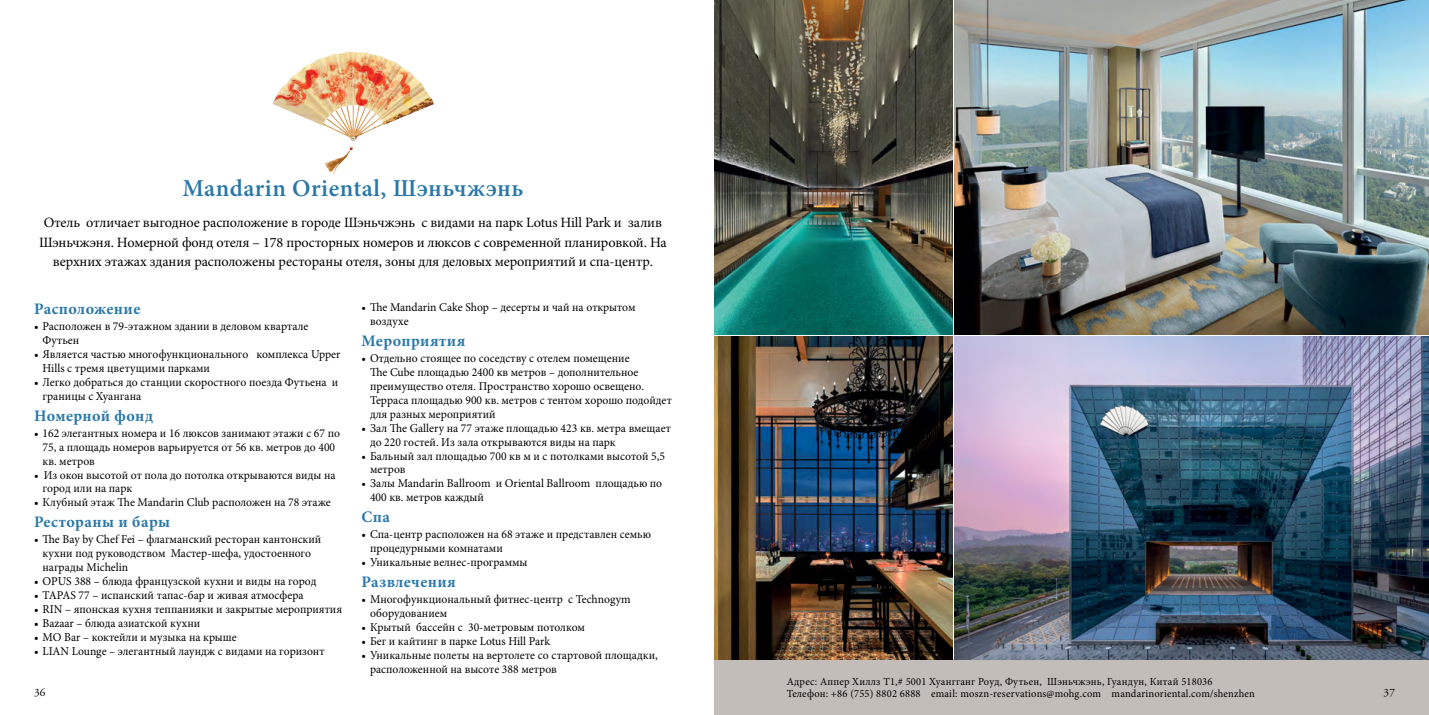
<style>
.page{position:relative;width:1429px;height:715px;background:#fff}
.page>*{position:absolute;margin:0;border:0;box-sizing:border-box;transform-origin:0 0}
.t1{font:600 24.3px "Minion Pro";letter-spacing:.02em;color:#2a78a8}
.t2{font:700 16.05px "Minion Pro";letter-spacing:.025em;color:#2a78a8}
.t3{font:14.25px/19.5px "Minion Pro";letter-spacing:-.01em;color:#000;text-align:center}
.t4{font:12px/14px "Minion Pro";color:#000}
.t5{font:11.25px "Adobe Garamond Pro";color:#000}
.t6{font:10.8px/12.8px "Minion Pro";letter-spacing:.02em;color:#000}
</style>
<div class="page">
<div style="left:714px;top:659px;width:715px;height:55px;background:#c3bdb9"></div>
<img style="left:272px;top:52px;width:84px;height:114px">
<img style="left:955px;top:336px;width:474px;height:323px">
<img style="left:955px;top:0;width:474px;height:334px">
<img style="left:714px;top:336px;width:238px;height:323px">
<img style="left:714px;top:0;width:238px;height:334px">
<h1 class="t1" style="left:182px;top:171px;width:342px">Mandarin Oriental, Шэньчжэнь</h1>
<p class="t3" style="left:39px;top:213px;width:629px">Отель отличает выгодное расположение в городе Шэньчжэнь с видами на парк Lotus Hill Park и залив<br>Шэньчжэня. Номерной фонд отеля – 178 просторных номеров и люксов с современной планировкой. На верхних этажах здания расположены рестораны отеля, зоны для деловых мероприятий и спа-центр.</p>
<h2 class="t2" style="left:34px;top:297px;width:108px">Расположение</h2>
<p class="t4" style="left:43px;top:319px;width:267px;text-indent:-9px">• Расположен в 79-этажном здании в деловом квартале<br>Футьен</p>
<p class="t4" style="left:43px;top:347px;width:299px;text-indent:-9px">• Является частью многофункционального комплекса Upper<br>Hills с тремя цветущими парками</p>
<p class="t4" style="left:43px;top:375px;width:297px;text-indent:-9px">• Легко добраться до станции скоростного поезда Футьена и границы с Хуангана</p>
<h2 class="t2" style="left:34px;top:404px;width:121px">Номерной фонд</h2>
<p class="t4" style="left:43px;top:425px;width:299px;text-indent:-9px">• 162 элегантных номера и 16 люксов занимают этажи с 67 по<br>75, а площадь номеров варьируется от 56 кв. метров до 400 кв. метров</p>
<p class="t4" style="left:43px;top:467px;width:294px;text-indent:-9px">• Из окон высотой от пола до потолка открываются виды на город или на парк</p>
<p class="t4" style="left:34px;top:495px;width:298px">• Клубный этаж The Mandarin Club расположен на 78 этаже</p>
<h2 class="t2" style="left:34px;top:510px;width:138px">Рестораны и бары</h2>
<p class="t4" style="left:43px;top:532px;width:280px;text-indent:-9px">• The Bay by Chef Fei – флагманский ресторан кантонский кухни под руководством Мастер-шефа, удостоенного награды Michelin</p>
<p class="t4" style="left:34px;top:574px;width:284px">• OPUS 388 – блюда французской кухни и виды на город</p>
<p class="t4" style="left:34px;top:588px;width:271px">• TAPAS 77 – испанский тапас-бар и живая атмосфера</p>
<p class="t4" style="left:34px;top:602px;width:310px">• RIN – японская кухня теппанияки и закрытые мероприятия</p>
<p class="t4" style="left:34px;top:616px;width:168px">• Bazaar – блюда азиатской кухни</p>
<p class="t4" style="left:34px;top:630px;width:204px">• MO Bar – коктейли и музыка на крыше</p>
<p class="t4" style="left:34px;top:644px;width:292px">• LIAN Lounge – элегантный лаундж с видами на горизонт</p>
<p class="t4" style="left:370px;top:300px;width:267px;text-indent:-9px">• The Mandarin Cake Shop – десерты и чай на открытом воздухе</p>
<h2 class="t2" style="left:361px;top:329px;width:105px">Мероприятия</h2>
<p class="t4" style="left:370px;top:351px;width:303px;text-indent:-9px">• Отдельно стоящее по соседству с отелем помещение<br>The Cube площадью 2400 кв метров – дополнительное преимущество отеля. Пространство хорошо освещено.<br>Терраса площадью 900 кв. метров с тентом хорошо подойдет для разных мероприятий</p>
<p class="t4" style="left:370px;top:420px;width:303px;text-indent:-9px">• Зал The Gallery на 77 этаже площадью 423 кв. метра вмещает до 220 гостей. Из зала открываются виды на парк</p>
<p class="t4" style="left:370px;top:448px;width:296px;text-indent:-9px">• Бальный зал площадью 700 кв м и с потолками высотой 5,5 метров</p>
<p class="t4" style="left:370px;top:476px;width:294px;text-indent:-9px">• Залы Mandarin Ballroom и Oriental Ballroom площадью по<br>400 кв. метров каждый</p>
<h2 class="t2" style="left:361px;top:505px;width:30px">Спа</h2>
<p class="t4" style="left:370px;top:527px;width:282px;text-indent:-9px">• Спа-центр расположен на 68 этаже и представлен семью процедурными комнатами</p>
<p class="t4" style="left:361px;top:555px;width:168px">• Уникальные велнес-программы</p>
<h2 class="t2" style="left:361px;top:570px;width:96px">Развлечения</h2>
<p class="t4" style="left:370px;top:592px;width:262px;text-indent:-9px">• Многофункциональный фитнес-центр с Technogym оборудованием</p>
<p class="t4" style="left:361px;top:620px;width:225px">• Крытый бассейн с 30-метровым потолком</p>
<p class="t4" style="left:361px;top:634px;width:190px">• Бег и кайтинг в парке Lotus Hill Park</p>
<p class="t4" style="left:370px;top:648px;width:289px;text-indent:-9px">• Уникальные полеты на вертолете со стартовой площадки, расположенной на высоте 388 метров</p>
<p class="t6" style="left:787px;top:674px;width:470px">Адрес: Аппер Хиллз T1,# 5001 Хуангганг Роуд, Футьен, Шэньчжэнь, Гуандун, Китай 518036<br>Телефон: +86 (755) 8802 6888 email: moszn-reservations@mohg.com mandarinoriental.com/shenzhen</p>
<p class="t5" style="left:34px;top:685px;width:13px">36</p>
<p class="t5" style="left:1383px;top:685px;width:13px">37</p>
</div>
